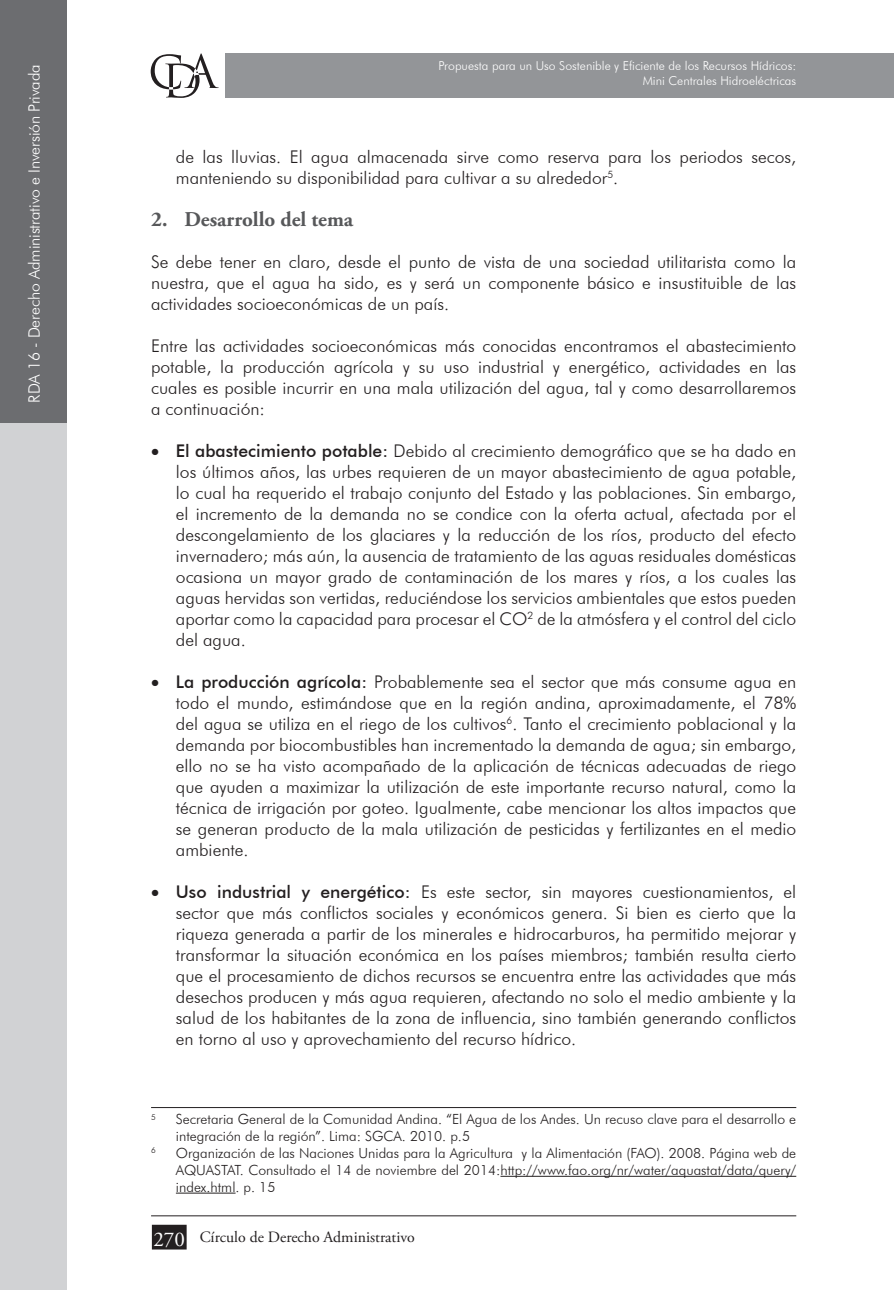
<style>
.page{position:relative;width:895px;height:1290px;background:#fff}
.page>*{position:absolute;margin:0;border:0;box-sizing:border-box;transform-origin:0 0}
.Subtitulo_1{font:700 21px "Adobe Garamond Pro";color:#57585a}
.Sangria{font:300 17.5px/21px "Futura BT";color:#231f20;text-align:justify}
.Texto{font:300 17.5px/21px "Futura BT";color:#231f20;text-align:justify}
.t1{font:300 15.75px "Futura BT";letter-spacing:-.01em;color:#fff}
.t2{font:15.75px "Adobe Garamond Pro";color:#231f20}
.Texto_nota_pie{font:300 14px/16.8px "Futura BT";color:#231f20}
.t3{font:300 12.25px/14.7px "Futura BT";color:#fff;text-align:right}
.Texto_nota_pie-2{font:300 8.22px "Futura BT";color:#231f20}
.s1{font-weight:500}
.s2{font-size:21px;color:#fff}
</style>
<div class="page">
<div style="left:225px;top:53px;width:669px;height:45px;background:#939598"></div>
<svg style="left:151px;top:53px;width:68px;height:45px"></svg>
<hr style="left:151px;top:1215px;width:645px;height:1px;background:#231f20">
<div style="left:153px;top:1225px;width:33px;height:23px;background:#231f20"></div>
<div style="left:152px;top:1224px;width:35px;height:25px;border:2px solid #231f20"></div>
<div style="left:0;top:418px;width:67px;height:872px;background:#d1d2d4"></div>
<div style="left:0;top:0;width:67px;height:422px;background:#6c6d70"></div>
<hr style="left:151px;top:1107px;width:645px;height:1px;background:#231f20">
<hr style="left:500px;top:1176px;width:296px;height:1px;background:#231f20">
<hr style="left:176px;top:1192px;width:59px;height:1px;background:#231f20">
<p class="t1" style="left:25px;top:402px;width:340px;rotate:-90deg">RDA 16 - Derecho Administrativo e Inversión Privada</p>
<p class="t3" style="left:438px;top:58px;width:359px">Propuesta para un Uso Sostenible y Eficiente de los Recursos Hídricos:<br>Mini Centrales Hidroeléctricas</p>
<p class="Sangria" style="left:176px;top:146px;width:622px">de las lluvias. El agua almacenada sirve como reserva para los periodos secos, manteniendo su disponibilidad para cultivar a su alrededor<sup>5</sup>.</p>
<p class="Subtitulo_1" style="left:151px;top:207px;width:204px">2. Desarrollo del tema</p>
<p class="Texto" style="left:151px;top:251px;width:646px">Se debe tener en claro, desde el punto de vista de una sociedad utilitarista como la nuestra, que el agua ha sido, es y será un componente básico e insustituible de las actividades socioeconómicas de un país.</p>
<p class="Texto" style="left:151px;top:335px;width:646px">Entre las actividades socioeconómicas más conocidas encontramos el abastecimiento potable, la producción agrícola y su uso industrial y energético, actividades en las cuales es posible incurrir en una mala utilización del agua, tal y como desarrollaremos a continuación:</p>
<p class="Sangria" style="left:176px;top:440px;width:622px;text-indent:-25px">• <span class="s1">El abastecimiento potable:</span> Debido al crecimiento demográfico que se ha dado en los últimos años, las urbes requieren de un mayor abastecimiento de agua potable, lo cual ha requerido el trabajo conjunto del Estado y las poblaciones. Sin embargo, el incremento de la demanda no se condice con la oferta actual, afectada por el descongelamiento de los glaciares y la reducción de los ríos, producto del efecto invernadero; más aún, la ausencia de tratamiento de las aguas residuales domésticas ocasiona un mayor grado de contaminación de los mares y ríos, a los cuales las aguas hervidas son vertidas, reduciéndose los servicios ambientales que estos pueden aportar como la capacidad para procesar el CO<sup>2</sup> de la atmósfera y el control del ciclo del agua.</p>
<p class="Sangria" style="left:176px;top:671px;width:622px;text-indent:-25px">• <span class="s1">La producción agrícola:</span> Probablemente sea el sector que más consume agua en todo el mundo, estimándose que en la región andina, aproximadamente, el 78% del agua se utiliza en el riego de los cultivos<sup>6</sup>. Tanto el crecimiento poblacional y la demanda por biocombustibles han incrementado la demanda de agua; sin embargo, ello no se ha visto acompañado de la aplicación de técnicas adecuadas de riego que ayuden a maximizar la utilización de este importante recurso natural, como la técnica de irrigación por goteo. Igualmente, cabe mencionar los altos impactos que se generan producto de la mala utilización de pesticidas y fertilizantes en el medio ambiente.</p>
<p class="Sangria" style="left:176px;top:881px;width:622px;text-indent:-25px">• <span class="s1">Uso industrial y energético:</span> Es este sector, sin mayores cuestionamientos, el sector que más conflictos sociales y económicos genera. Si bien es cierto que la riqueza generada a partir de los minerales e hidrocarburos, ha permitido mejorar y transformar la situación económica en los países miembros; también resulta cierto que el procesamiento de dichos recursos se encuentra entre las actividades que más desechos producen y más agua requieren, afectando no solo el medio ambiente y la salud de los habitantes de la zona de influencia, sino también generando conflictos en torno al uso y aprovechamiento del recurso hídrico.</p>
<p class="Texto_nota_pie-2" style="left:151px;top:1111px;width:6px">5</p>
<p class="Texto_nota_pie" style="left:176px;top:1111px;width:621px">Secretaria General de la Comunidad Andina. “El Agua de los Andes. Un recuso clave para el desarrollo e integración de la región”. Lima: SGCA. 2010. p.5</p>
<p class="Texto_nota_pie-2" style="left:151px;top:1145px;width:6px">6</p>
<p class="Texto_nota_pie" style="left:176px;top:1144px;width:622px;text-align:justify">Organización de las Naciones Unidas para la Agricultura y la Alimentación (FAO). 2008. Página web de AQUASTAT. Consultado el 14 de noviembre del 2014:http://www.fao.org/nr/water/aquastat/data/query/ index.html. p. 15</p>
<p class="t2" style="left:153px;top:1227px;width:263px"><span class="s2">270</span> Círculo de Derecho Administrativo</p>
</div>
